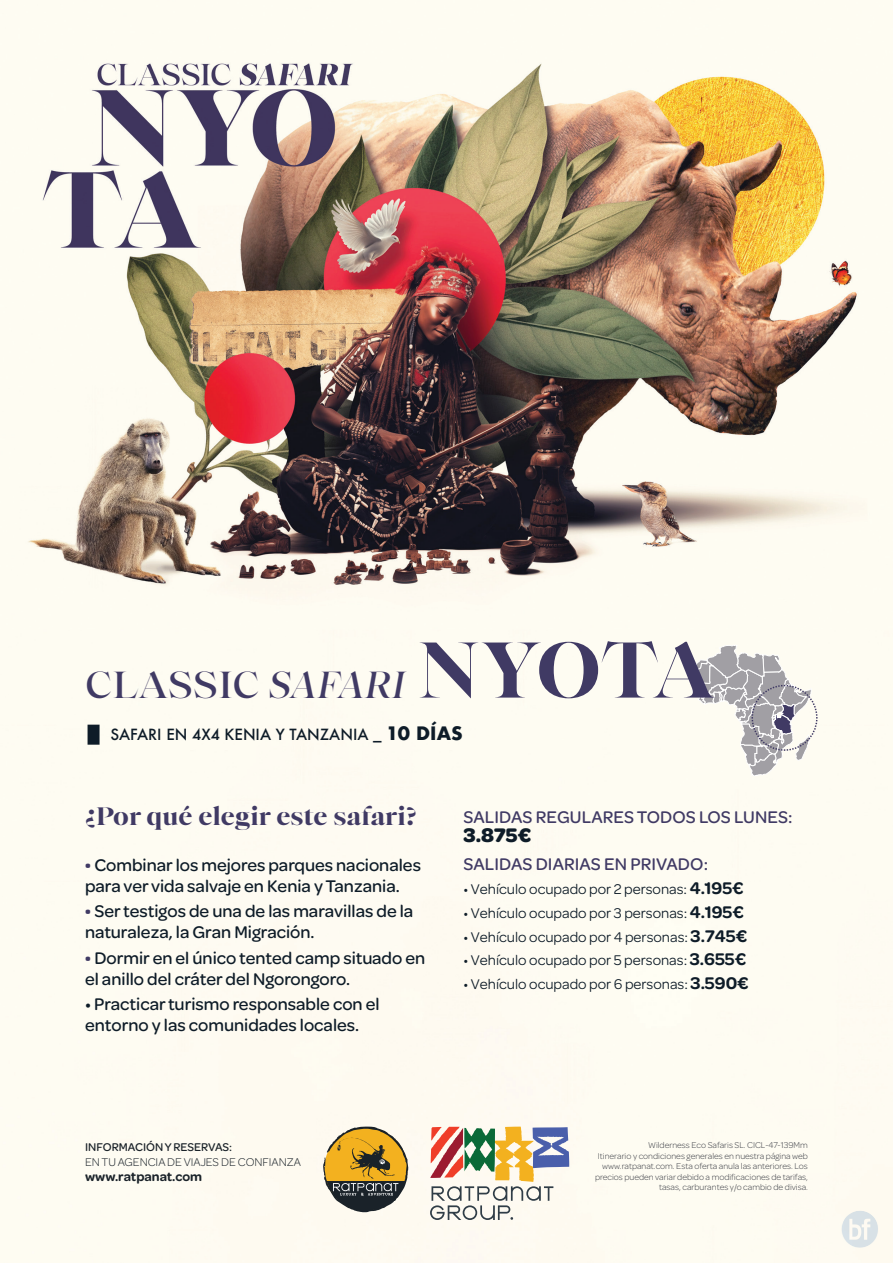
<style>
.page{position:relative;width:893px;height:1263px;background:#fff}
.page>*{position:absolute;margin:0;border:0;box-sizing:border-box;transform-origin:0 0}
.t1{font:500 36px "Bw Beto Grande";letter-spacing:-.005em;color:#403a64}
.t2{font:700 24px "Bw Beto Grande";letter-spacing:.005em;color:#403a64}
.t3{font:700 21px "Omnes";color:#0e1c28}
.t4{font:500 18px/21px "Omnes";color:#0e1c28}
.t5{font:500 18px "Omnes";letter-spacing:.005em;color:#403a64}
.t6{font:15px "Omnes";color:#0e1c28}
.t7{font:500 15px "Futura";color:#0e1c28}
.t8{font:600 13.5px "Omnes";color:#1a2229}
.t9{font:300 12px "Omnes";color:#1a2229}
.t10{font:500 12px "Omnes";color:#1a2229}
.t11{font:300 9px/10.5px "Omnes";color:#3c3e45;text-align:right}
.s1{font-style:italic}
.s2{font-weight:700;font-size:75px}
.s3{font-weight:700;font-size:18px}
.s4{font-weight:900;font-size:21px;color:#403a64}
.s5{font-weight:600;font-size:18px}
</style>
<div class="page">
<img style="left:0;top:0;width:893px;height:1263px">
<svg style="left:323px;top:1126px;width:86px;height:87px"></svg>
<svg style="left:430px;top:1126px;width:139px;height:94px"></svg>
<svg style="left:691px;top:645px;width:127px;height:131px"></svg>
<div style="left:88px;top:725px;width:12px;height:20px;background:#0e1c28"></div>
<img style="left:826px;top:1196px;width:67px;height:67px">
<h1 class="t1" style="left:85px;top:662px;width:631px">CLASSIC <span class="s1">SAFARI</span> <span class="s2">NYOTA</span></h1>
<p class="t7" style="left:111px;top:724px;width:354px">SAFARI EN 4X4 KENIA Y TANZANIA _ <span class="s3">10 DÍAS</span></p>
<h2 class="t2" style="left:85px;top:801px;width:333px">¿Por qué elegir este safari?</h2>
<p class="t4" style="left:85px;top:853px;width:337px"><span class="s4">·</span> Combinar los mejores parques nacionales para ver vida salvaje en Kenia y Tanzania.</p>
<p class="t4" style="left:85px;top:900px;width:330px"><span class="s4">·</span> Ser testigos de una de las maravillas de la naturaleza, la Gran Migración.</p>
<p class="t4" style="left:85px;top:946px;width:342px"><span class="s4">·</span> Dormir en el único tented camp situado en el anillo del cráter del Ngorongoro.</p>
<p class="t4" style="left:85px;top:992px;width:296px">• Practicar turismo responsable con el entorno y las comunidades locales.</p>
<p class="t5" style="left:463px;top:805px;width:331px">SALIDAS REGULARES TODOS LOS LUNES:</p>
<p class="t3" style="left:463px;top:820px;width:69px">3.875€</p>
<p class="t5" style="left:463px;top:852px;width:246px">SALIDAS DIARIAS EN PRIVADO:</p>
<p class="t6" style="left:463px;top:881px;width:282px">• Vehículo ocupado por 2 personas: <span class="s5">4.195€</span></p>
<p class="t6" style="left:463px;top:905px;width:282px">• Vehículo ocupado por 3 personas: <span class="s5">4.195€</span></p>
<p class="t6" style="left:463px;top:928px;width:285px">• Vehículo ocupado por 4 personas: <span class="s5">3.745€</span></p>
<p class="t6" style="left:463px;top:952px;width:284px">• Vehículo ocupado por 5 personas: <span class="s5">3.655€</span></p>
<p class="t6" style="left:463px;top:976px;width:287px">• Vehículo ocupado por 6 personas: <span class="s5">3.590€</span></p>
<p class="t10" style="left:85px;top:1139px;width:149px">INFORMACIÓN Y RESERVAS:</p>
<p class="t9" style="left:85px;top:1154px;width:217px">EN TU AGENCIA DE VIAJES DE CONFIANZA</p>
<p class="t8" style="left:85px;top:1167px;width:119px">www.ratpanat.com</p>
<p class="t11" style="left:595px;top:1139px;width:214px">Wilderness Eco Safaris SL. CICL-47-139Mm<br>Itinerario y condiciones generales en nuestra página web www.ratpanat.com. Esta oferta anula las anteriores. Los precios pueden variar debido a modificaciones de tarifas, tasas, carburantes y/o cambio de divisa.</p>
</div>
